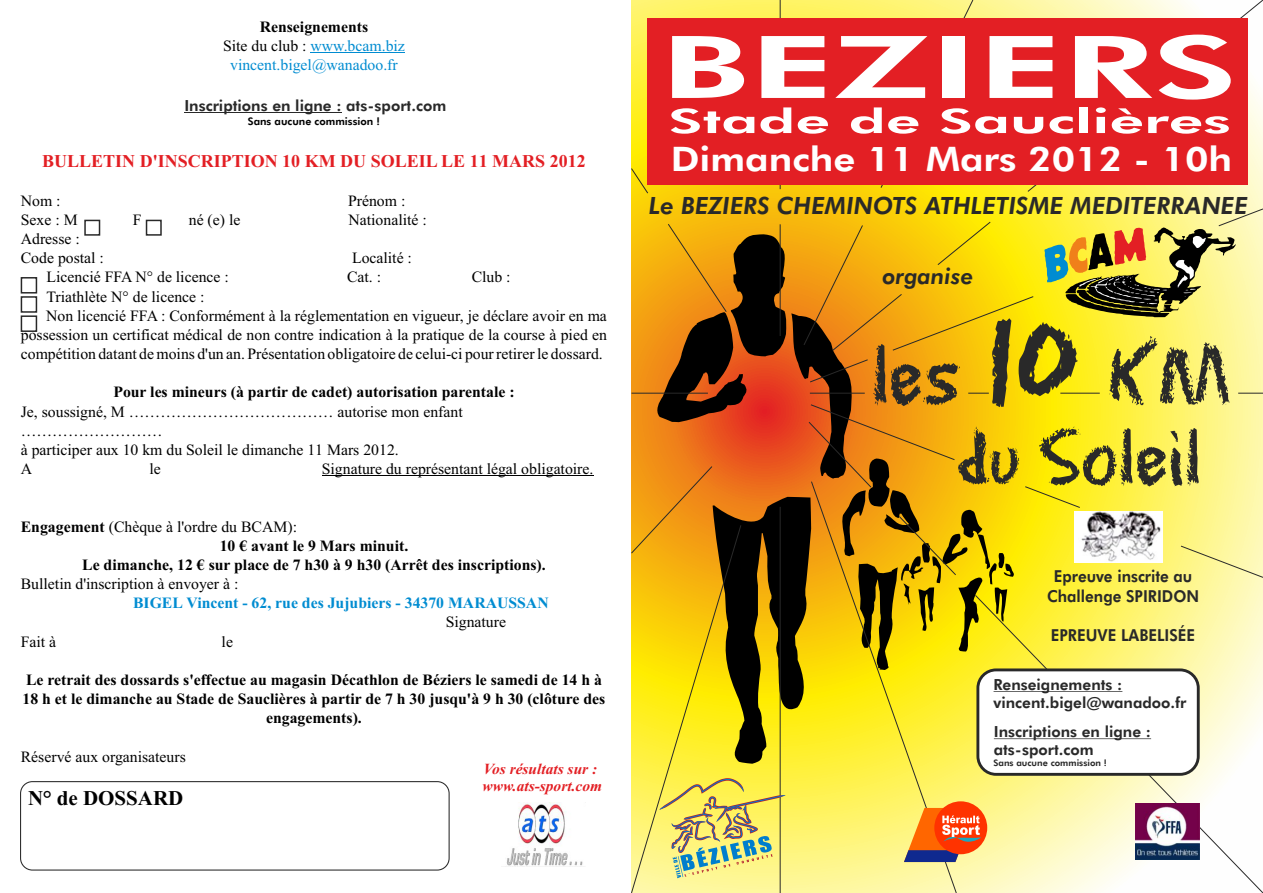
<style>
.page{position:relative;width:1263px;height:893px;background:#fff}
.page>*{position:absolute;margin:0;border:0;box-sizing:border-box;transform-origin:0 0}
.t1{font:90.6px "Eraser Dust";color:#292929;scale:.85 1}
.t2{font:800 86.55px "Futura BT";color:#fff;scale:1.73 1}
.t3{font:85.35px "Eraser Dust";color:#292929;scale:.88 1}
.t4{font:800 33.9px/38.2px "Futura BT";color:#fff;scale:1.79 1}
.t5{font:italic 800 23.85px "Futura BT";color:#292929}
.t6{font:italic 800 22.2px "Futura BT";color:#292929}
.t7{font:700 21px "Times New Roman";color:#000}
.t8{font:700 18px "Times New Roman";color:#e31f24}
.t9{font:800 16.5px/19.8px "Futura BT";color:#292929;text-align:center;scale:.92 1}
.t10{font:15.75px/19.2px "Times New Roman";color:#000}
.t11{font:700 15.75px/19.2px "Times New Roman";color:#000;text-align:center}
.t12{font:700 15.75px "Times New Roman";color:#008cd1}
.t13{font:15.75px "Times New Roman";color:#008cd1}
.t14{font:italic 700 15.45px/17.1px "Times New Roman";color:#e31f24}
.t15{font:800 15.3px/18.3px "Futura BT";color:#292929}
.t16{font:800 10.5px "Futura BT";color:#000}
.t17{font:800 9px "Futura BT";color:#292929}
.s1{font-weight:400}
.s2{font-weight:400;color:#008cd1}
.s3{font-weight:700}
.s4{font-size:126.9px}
.s5{font-size:91.35px}
</style>
<div class="page">
<svg style="left:780px;top:0;width:483px;height:382px;background:#fdf274"></svg>
<svg style="left:631px;top:168px;width:384px;height:254px;background:#c0810d"></svg>
<svg style="left:631px;top:422px;width:179px;height:471px;background:#c4961d"></svg>
<svg style="left:810px;top:404px;width:453px;height:489px;background:#efda5e"></svg>
<svg style="left:1044px;top:228px;width:192px;height:89px;background:#aa9d49"></svg>
<div style="left:976px;top:668px;width:224px;height:108px;background:#fff;border:3px solid #292929;border-radius:18px"></div>
<hr style="left:993px;top:691px;width:129px;height:1px;background:#292929">
<hr style="left:994px;top:738px;width:157px;height:1px;background:#292929">
<svg style="left:803px;top:0;width:170px;height:345px;background:#f1bb16"></svg>
<img style="left:506px;top:803px;width:77px;height:63px">
<hr style="left:322px;top:475px;width:271px;height:1px;background:#000">
<hr style="left:311px;top:53px;width:94px;height:1px;background:#008cd1">
<hr style="left:184px;top:113px;width:158px;height:1px;background:#292929">
<div style="left:934px;top:801px;width:53px;height:53px;background:#f30;border-radius:50%"></div>
<svg style="left:904px;top:808px;width:77px;height:54px"></svg>
<img style="left:1135px;top:803px;width:64px;height:57px">
<div style="left:648px;top:19px;width:600px;height:166px;background:#e31f24"></div>
<div style="left:84px;top:220px;width:16px;height:16px;border:2px solid #292929"></div>
<div style="left:146px;top:220px;width:16px;height:16px;border:2px solid #292929"></div>
<div style="left:21px;top:277px;width:16px;height:17px;border:2px solid #292929"></div>
<div style="left:21px;top:296px;width:16px;height:17px;border:2px solid #292929"></div>
<div style="left:21px;top:315px;width:16px;height:17px;border:2px solid #292929"></div>
<div style="left:20px;top:781px;width:430px;height:90px;border:1px solid #292929;border-radius:12px"></div>
<svg style="left:659px;top:778px;width:126px;height:100px;background:#d7d473"></svg>
<p class="t11" style="left:223px;top:19px;width:183px">Renseignements<br><span class="s1">Site du club :</span> <span class="s2">www.bcam.biz</span></p>
<p class="t13" style="left:230px;top:59px;width:169px">vincent.bigel@wanadoo.fr</p>
<p class="t15" style="left:184px;top:98px;width:263px">Inscriptions en ligne : ats-sport.com</p>
<p class="t8" style="left:42px;top:155px;width:545px">BULLETIN D'INSCRIPTION 10 KM DU SOLEIL LE 11 MARS 2012</p>
<p class="t16" style="left:248px;top:117px;width:134px">Sans aucune commission !</p>
<p class="t10" style="left:21px;top:192px;width:41px">Nom :</p>
<p class="t10" style="left:348px;top:192px;width:59px">Prénom :</p>
<p class="t10" style="left:21px;top:211px;width:58px">Sexe : M</p>
<p class="t10" style="left:133px;top:211px;width:10px">F</p>
<p class="t10" style="left:189px;top:211px;width:53px">né (e) le</p>
<p class="t10" style="left:348px;top:211px;width:80px">Nationalité :</p>
<p class="t10" style="left:21px;top:231px;width:85px">Adresse :<br>Code postal :</p>
<p class="t10" style="left:352px;top:250px;width:61px">Localité :</p>
<p class="t10" style="left:47px;top:269px;width:184px">Licencié FFA N° de licence :</p>
<p class="t10" style="left:347px;top:269px;width:36px">Cat. :</p>
<p class="t10" style="left:472px;top:269px;width:40px">Club :</p>
<p class="t10" style="left:47px;top:288px;width:159px">Triathlète N° de licence :</p>
<p class="t10" style="left:46px;top:307px;width:562px">Non licencié FFA : Conformément à la réglementation en vigueur, je déclare avoir en ma</p>
<p class="t10" style="left:21px;top:327px;width:588px">possession un certificat médical de non contre indication à la pratique de la course à pied en</p>
<p class="t10" style="left:21px;top:346px;width:584px">compétition datant de moins d'un an. Présentation obligatoire de celui-ci pour retirer le dossard.</p>
<p class="t11" style="left:113px;top:384px;width:403px">Pour les mineurs (à partir de cadet) autorisation parentale :</p>
<p class="t10" style="left:21px;top:403px;width:443px">Je, soussigné, M ………………………………… autorise mon enfant ………………………<br>à participer aux 10 km du Soleil le dimanche 11 Mars 2012.<br>A</p>
<p class="t10" style="left:149px;top:461px;width:13px">le</p>
<p class="t10" style="left:322px;top:461px;width:273px">Signature du représentant légal obligatoire.</p>
<p class="t10" style="left:21px;top:518px;width:278px"><span class="s3">Engagement</span> (Chèque à l'ordre du BCAM):</p>
<p class="t11" style="left:220px;top:538px;width:190px">10 € avant le 9 Mars minuit.</p>
<p class="t11" style="left:82px;top:557px;width:465px">Le dimanche, 12 € sur place de 7 h30 à 9 h30 (Arrêt des inscriptions).</p>
<p class="t10" style="left:21px;top:576px;width:219px">Bulletin d'inscription à envoyer à :</p>
<p class="t10" style="left:446px;top:614px;width:62px">Signature</p>
<p class="t10" style="left:21px;top:633px;width:37px">Fait à</p>
<p class="t10" style="left:222px;top:633px;width:13px">le</p>
<p class="t11" style="left:23px;top:672px;width:584px">Le retrait des dossards s'effectue au magasin Décathlon de Béziers le samedi de 14 h à<br>18 h et le dimanche au Stade de Sauclières à partir de 7 h 30 jusqu'à 9 h 30 (clôture des engagements).</p>
<p class="t10" style="left:21px;top:749px;width:167px">Réservé aux organisateurs</p>
<p class="t12" style="left:133px;top:598px;width:417px">BIGEL Vincent - 62, rue des Jujubiers - 34370 MARAUSSAN</p>
<p class="t14" style="left:483px;top:762px;width:121px">Vos résultats sur : www.ats-sport.com</p>
<h3 class="t7" style="left:28px;top:791px;width:157px">N° de DOSSARD</h3>
<h2 class="t2" style="left:660px;top:32px;width:335px">BEZIERS</h2>
<h3 class="t4" style="left:669px;top:105px;width:316px">Stade de Sauclières<br>Dimanche 11 Mars 2012 - 10h</h3>
<h3 class="t5" style="left:649px;top:196px;width:601px">Le BEZIERS CHEMINOTS ATHLETISME MEDITERRANEE</h3>
<h3 class="t6" style="left:882px;top:268px;width:92px">organise</h3>
<h1 class="t1" style="left:871px;top:343px;width:425px">les <span class="s4">10</span> <span class="s5">KM</span></h1>
<h3 class="t3" style="left:956px;top:427px;width:280px">du Soleil</h3>
<p class="t9" style="left:1047px;top:568px;width:167px">Epreuve inscrite au<br>Challenge SPIRIDON</p>
<p class="t9" style="left:1051px;top:627px;width:159px">EPREUVE LABELISÉE</p>
<p class="t15" style="left:993px;top:677px;width:194px">Renseignements : vincent.bigel@wanadoo.fr</p>
<p class="t15" style="left:994px;top:724px;width:159px">Inscriptions en ligne : ats-sport.com</p>
<p class="t17" style="left:993px;top:759px;width:115px">Sans aucune commission !</p>
</div>
